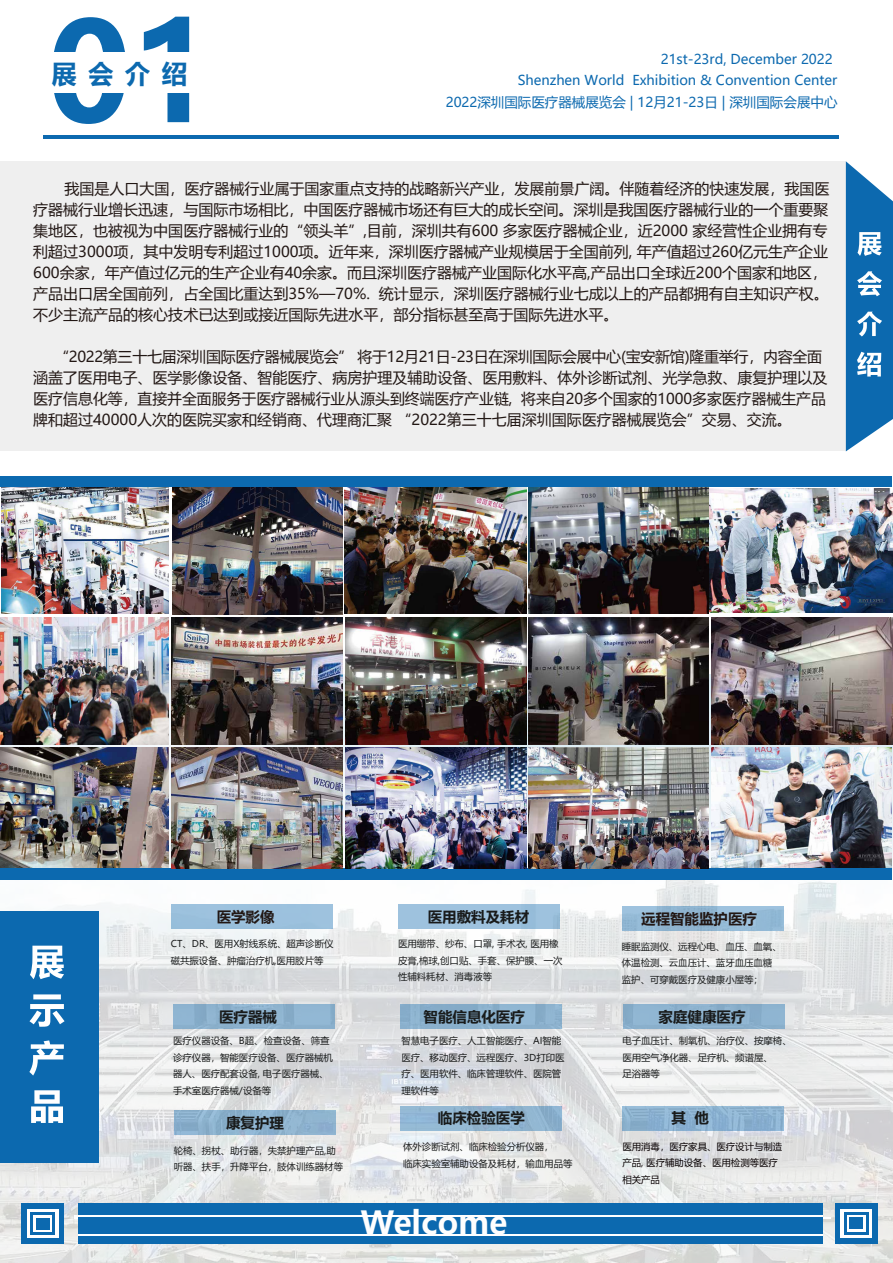
<style>
.page{position:relative;width:893px;height:1263px;background:#fff}
.page>*{position:absolute;margin:0;border:0;box-sizing:border-box;transform-origin:0 0}
.t1{font:700 136.5px "Microsoft Ya Hei";color:#0c69af}
.t2{font:700 31.5px "Microsoft Ya Hei";color:#fefefe}
.t3{font:700 25.5px "Microsoft Ya Hei";color:#0c69af}
.t4{font:15px/21px "Microsoft Ya Hei";color:#221714}
.t5{font:15px/21px "Microsoft Ya Hei";letter-spacing:-.02em;color:#221714}
.t6{font:14.85px "Microsoft Ya Hei";color:#221714}
.t7{font:700 14.4px "Microsoft Ya Hei";color:#191b1b}
.t8{font:700 14.4px "Microsoft Ya Hei";color:#221714}
.t9{font:13.5px/20.7px "Microsoft Ya Hei";color:#0c69af}
.t10{font:9.45px/16.5px "Microsoft Ya Hei";color:#191b1b}
.t11{font:9.45px/16.2px "Microsoft Ya Hei";color:#070001}
.s1{font-size:15px}
.s2{font-size:14.85px}
</style>
<div class="page">
<img style="left:0;top:675px;width:893px;height:588px">
<hr style="left:43px;top:136px;width:796px;height:3px;background:#0c69af">
<div style="left:0;top:476px;width:892px;height:11px;background:#0c69af"></div>
<div style="left:0;top:868px;width:892px;height:12px;background:#0c69af"></div>
<img style="left:172px;top:487px;width:170px;height:127px">
<img style="left:172px;top:617px;width:170px;height:128px">
<img style="left:529px;top:617px;width:180px;height:128px">
<img style="left:711px;top:617px;width:181px;height:128px">
<div style="left:0;top:161px;width:846px;height:290px;background:#efefef"></div>
<svg style="left:846px;top:161px;width:47px;height:290px"></svg>
<hr style="left:74px;top:1217px;width:756px;height:2px;background:#fff">
<div style="left:22px;top:1204px;width:42px;height:40px;background:#0c69af"></div>
<div style="left:27px;top:1209px;width:32px;height:29px;background:#fff"></div>
<div style="left:31px;top:1212px;width:24px;height:23px;background:#0c69af"></div>
<div style="left:34px;top:1215px;width:18px;height:17px;background:#fff"></div>
<div style="left:36px;top:1218px;width:14px;height:12px;background:#0c69af"></div>
<div style="left:78px;top:1204px;width:745px;height:40px;background:#0c69af"></div>
<hr style="left:74px;top:1215px;width:749px;height:1px;background:#fff">
<hr style="left:78px;top:1234px;width:745px;height:1px;background:#fff">
<div style="left:835px;top:1203px;width:43px;height:40px;background:#0c69af"></div>
<div style="left:841px;top:1209px;width:31px;height:29px;background:#fff"></div>
<div style="left:844px;top:1212px;width:25px;height:22px;background:#0c69af"></div>
<div style="left:847px;top:1215px;width:19px;height:16px;background:#fff"></div>
<div style="left:849px;top:1217px;width:14px;height:12px;background:#0c69af"></div>
<div style="left:0;top:911px;width:99px;height:252px;background:#0c69af"></div>
<svg style="left:29px;top:946px;width:36px;height:177px"></svg>
<img style="left:346px;top:617px;width:181px;height:128px">
<img style="left:345px;top:487px;width:182px;height:127px">
<div style="left:171px;top:904px;width:161px;height:24px;background:#9cc1de"></div>
<div style="left:398px;top:904px;width:162px;height:24px;background:#9ec2de"></div>
<div style="left:174px;top:1110px;width:161px;height:24px;background:#8db2ce"></div>
<div style="left:173px;top:1005px;width:162px;height:24px;background:#8db2ce"></div>
<div style="left:400px;top:1005px;width:162px;height:24px;background:#8ab0cd"></div>
<div style="left:623px;top:1005px;width:162px;height:24px;background:#8db2ce"></div>
<div style="left:400px;top:1107px;width:161px;height:24px;background:#8fb4d0"></div>
<div style="left:622px;top:1106px;width:162px;height:24px;background:linear-gradient(to right,#8cb2cf,#8bb2d1)"></div>
<div style="left:622px;top:906px;width:161px;height:24px;background:#92b8d5"></div>
<img style="left:529px;top:487px;width:180px;height:127px">
<img style="left:712px;top:748px;width:180px;height:120px">
<img style="left:709px;top:489px;width:183px;height:124px">
<img style="left:2px;top:487px;width:167px;height:127px">
<img style="left:0;top:748px;width:169px;height:120px">
<img style="left:172px;top:748px;width:170px;height:120px">
<img style="left:345px;top:747px;width:182px;height:121px">
<img style="left:529px;top:747px;width:180px;height:121px">
<img style="left:0;top:617px;width:169px;height:128px">
<h1 class="t1" style="left:47px;top:-22px;width:170px">01</h1>
<h3 class="t3" style="left:52px;top:56px;width:137px">展会介绍</h3>
<p class="t9" style="left:518px;top:49px;width:321px;text-indent:143px">21st-23rd, December 2022<br>Shenzhen World Exhibition &amp; Convention Center</p>
<p class="t9" style="left:446px;top:92px;width:393px">2022深圳国际医疗器械展览会 | 12月21-23日 | 深圳国际会展中心</p>
<p class="t4" style="left:33px;top:178px;width:798px;text-indent:31px">我国是人口大国，医疗器械行业属于国家重点支持的战略新兴产业，发展前景广阔。伴随着经济的快速发展，我国医疗器械行业增长迅速，与国际市场相比，中国医疗器械市场还有巨大的成长空间。深圳是我国医疗器械行业的一个重要聚集地区，也被视为中国医疗器械行业的“领头羊”,目前，深圳共有600 多家医疗器械企业，近2000 家经营性企业拥有专利超过3000项，其中发明专利超过1000项。近年来，深圳医疗器械产业规模居于全国前列, 年产值超过260亿元生产企业600余家，年产值过亿元的生产企业有40余家。而且深圳医疗器械产业国际化水平高,产品出口全球近200个国家和地区，产品出口居全国前列，占全国比重达到35%—70%. 统计显示，深圳医疗器械行业七成以上的产品都拥有自主知识产权。不少主流产品的核心技术已达到或接近国际先进水平，部分指标甚至高于国际先进水平。</p>
<p class="t5" style="left:33px;top:346px;width:796px;text-indent:21px">“2022第三十七届深圳国际医疗器械展览会” 将于12月21日-23日在深圳国际会展中心(宝安新馆)隆重举行，内容全面涵盖了医用电子、医学影像设备、智能医疗、病房护理及辅助设备、医用敷料、体外诊断试剂、光学急救、康复护理以及</p>
<p class="t6" style="left:33px;top:389px;width:794px"><span class="s1">医疗</span>信息化等，直接并全面服务于医疗器械行业从源头到终端医疗产业链, 将来自20多个国家的1000多家医疗器械生产品</p>
<p class="t4" style="left:33px;top:409px;width:760px"><span class="s2">牌</span>和超过40000人次的医院买家和经销商、代理商汇聚 “2022第三十七届深圳国际医疗器械展览会”交易、交流。</p>
<p class="t8" style="left:217px;top:906px;width:59px">医学影像</p>
<p class="t10" style="left:171px;top:935px;width:164px">CT、DR、医用X射线系统、超声诊断仪磁共振设备、肿瘤治疗机,医用胶片等</p>
<p class="t7" style="left:428px;top:906px;width:103px">医用敷料及耗材</p>
<p class="t10" style="left:398px;top:935px;width:166px">医用绷带、纱布、口罩, 手术衣, 医用橡皮膏,棉球,创口贴、手套、保护膜、一次性辅料耗材、消毒液等</p>
<p class="t8" style="left:641px;top:909px;width:117px">远程智能监护医疗</p>
<p class="t10" style="left:622px;top:938px;width:161px">睡眠监测仪、远程心电、血压、血氧、体温检测、云血压计、蓝牙血压血糖监护、可穿戴医疗及健康小屋等；</p>
<p class="t7" style="left:219px;top:1007px;width:59px">医疗器械</p>
<p class="t7" style="left:424px;top:1007px;width:103px">智能信息化医疗</p>
<p class="t7" style="left:659px;top:1007px;width:88px">家庭健康医疗</p>
<p class="t10" style="left:401px;top:1032px;width:165px">智慧电子医疗、人工智能医疗、AI智能医疗、移动医疗、远程医疗、3D打印医疗、医用软件、临床管理软件、医院管理软件等</p>
<p class="t10" style="left:173px;top:1032px;width:161px">医疗仪器设备、B超、检查设备、筛查诊疗仪器，智能医疗设备、医疗器械机器人、医疗配套设备, 电子医疗器械、手术室医疗器械/设备等</p>
<p class="t10" style="left:622px;top:1032px;width:171px">电子血压计、制氧机、治疗仪、按摩椅、医用空气净化器、足疗机、频谱屋、<br>足浴器等</p>
<p class="t7" style="left:226px;top:1113px;width:59px">康复护理</p>
<p class="t10" style="left:174px;top:1142px;width:171px">轮椅、拐杖、助行器，失禁护理产品,助听器、扶手，升降平台，肢体训练器材等</p>
<p class="t7" style="left:438px;top:1108px;width:88px">临床检验医学</p>
<p class="t7" style="left:671px;top:1108px;width:39px">其 他</p>
<p class="t11" style="left:622px;top:1138px;width:161px">医用消毒，医疗家具、医疗设计与制造产品, 医疗辅助设备、医用检测等医疗相关产品</p>
<p class="t10" style="left:403px;top:1138px;width:171px">体外诊断试剂、临床检验分析仪器，<br>临床实验室辅助设备及耗材，输血用品等</p>
<h2 class="t2" style="left:361px;top:1201px;width:148px">Welcome</h2>
</div>
